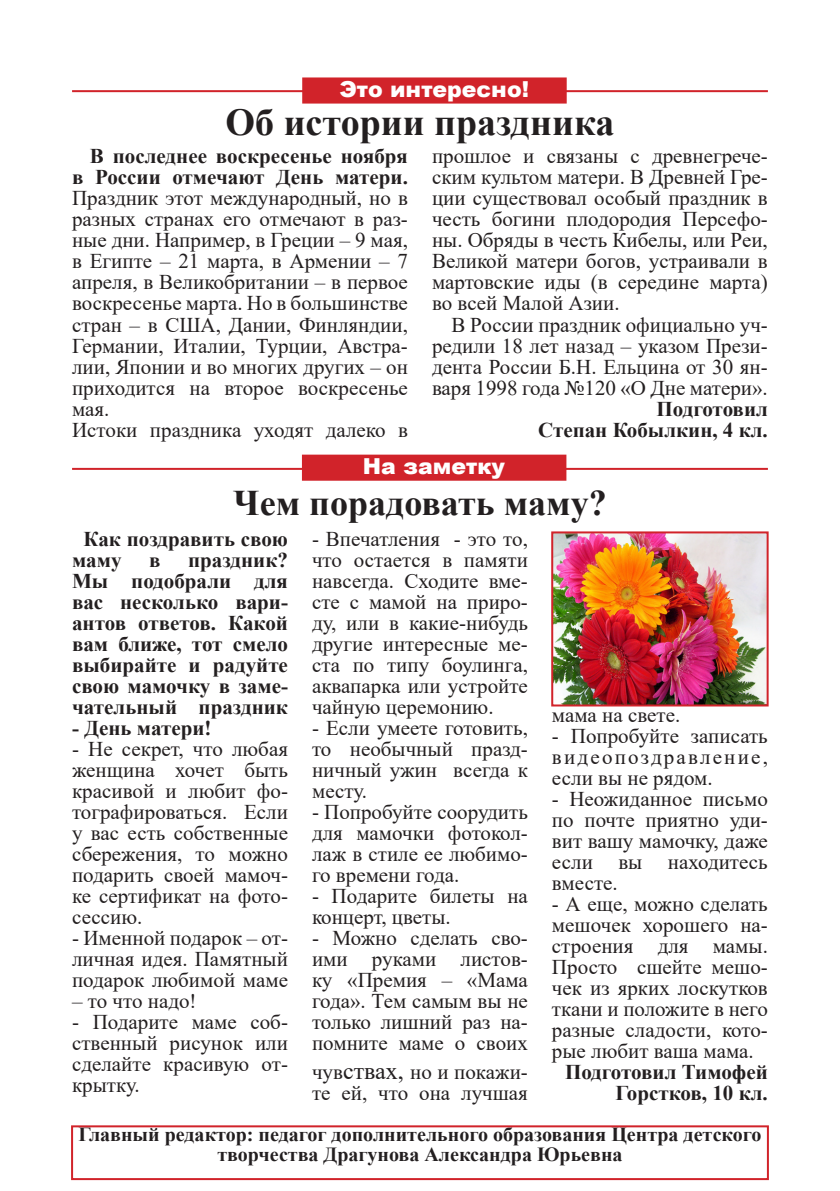
<style>
.page{position:relative;width:840px;height:1191px;background:#fff}
.page>*{position:absolute;margin:0;border:0;box-sizing:border-box;transform-origin:0 0}
.t1{font:700 38px "Times New Roman";color:#231f20}
.t2{font:700 36px "Times New Roman";color:#231f20}
.t3{font:900 22px "Arial";color:#fff}
.t4{font:21px/21px "Times New Roman";color:#231f20;text-align:justify}
.t5{font:700 21px/21px "Times New Roman";color:#231f20}
.t6{font:700 20px "Times New Roman";color:#231f20}
.s1{font-weight:700}
.s2{font-size:24px}
</style>
<div class="page">
<div style="left:71px;top:1125px;width:697px;height:55px;border:2px solid #d1232a"></div>
<hr style="left:72px;top:90px;width:695px;height:2px;background:#d1232a">
<div style="left:302px;top:77px;width:264px;height:27px;background:#d1232a;border:2px solid #d1232a"></div>
<hr style="left:72px;top:468px;width:695px;height:2px;background:#d1232a">
<div style="left:302px;top:454px;width:264px;height:27px;background:#d1232a;border:2px solid #d1232a"></div>
<img style="left:554px;top:534px;width:211px;height:169px">
<div style="left:551px;top:531px;width:217px;height:175px;border:2px solid #d1232a"></div>
<p class="t3" style="left:339px;top:73px;width:191px">Это интересно!</p>
<p class="t1" style="left:225px;top:95px;width:390px">Об истории праздника</p>
<p class="t4" style="left:72px;top:145px;width:337px;text-indent:18px"><span class="s1">В последнее воскресенье ноября в России отмечают День матери.<br></span>Праздник этот международный, но в разных странах его отмечают в раз&shy;ные дни. Например, в Греции – 9 мая, в Египте – 21 марта, в Армении – 7 апреля, в Великобритании – в первое воскресенье марта. Но в большинстве стран – в США, Дании, Финляндии, Германии, Италии, Турции, Австра&shy;лии, Японии и во многих других – он приходится на второе воскресенье мая.</p>
<p class="t4" style="left:72px;top:418px;width:337px">Истоки праздника уходят далеко в</p>
<p class="t4" style="left:432px;top:145px;width:337px">прошлое и связаны с древнегрече&shy;ским культом матери. В Древней Гре&shy;ции существовал особый праздник в честь богини плодородия Персефо&shy;ны. Обряды в честь Кибелы, или Реи, Великой матери богов, устраивали в мартовские иды (в середине марта) во всей Малой Азии.</p>
<p class="t4" style="left:432px;top:313px;width:337px;text-indent:19px">В России праздник официально уч&shy;редили 18 лет назад – указом Прези&shy;дента России Б.Н. Ельцина от 30 ян&shy;варя 1998 года №120 «О Дне матери».</p>
<p class="t5" style="left:656px;top:397px;width:113px">Подготовил</p>
<p class="t5" style="left:538px;top:418px;width:231px">Степан Кобылкин, 4 кл.</p>
<p class="t3" style="left:362px;top:450px;width:143px">На заметку</p>
<p class="t2" style="left:233px;top:477px;width:375px">Чем порадовать маму?</p>
<p class="t5" style="left:72px;top:527px;width:217px;text-indent:11px">Как поздравить свою маму</p>
<p class="t5" style="left:72px;top:548px;width:217px;text-align:justify;text-indent:116px">праздник?<br>Мы подобрали для вас несколько вари&shy;антов ответов. Какой вам ближе, тот смело выбирайте и радуйте свою мамочку в заме&shy;чательный праздник</p>
<p class="t5" style="left:72px;top:716px;width:141px">- День матери!</p>
<p class="t4" style="left:72px;top:737px;width:217px">- Не секрет, что любая женщина хочет быть красивой и любит фо&shy;тографироваться. Если у вас есть собственные сбережения, то можно подарить своей мамоч&shy;ке сертификат на фото&shy;сессию.</p>
<p class="t4" style="left:72px;top:926px;width:217px">- Именной подарок – от&shy;личная идея. Памятный подарок любимой маме</p>
<p class="t4" style="left:72px;top:989px;width:126px">– то что надо!</p>
<p class="t4" style="left:72px;top:1010px;width:217px">- Подарите маме соб&shy;ственный рисунок или сделайте красивую от&shy;крытку.</p>
<p class="t5" style="left:149px;top:548px;width:13px">в</p>
<p class="t4" style="left:312px;top:527px;width:217px">- Впечатления - это то, что остается в памяти навсегда. Сходите вме&shy;сте с мамой на приро&shy;ду, или в какие-нибудь другие интересные ме&shy;ста по типу боулинга, аквапарка или устройте чайную церемонию.</p>
<p class="t4" style="left:312px;top:716px;width:217px">- Если умеете готовить, то необычный празд&shy;ничный ужин всегда к месту.</p>
<p class="t4" style="left:312px;top:800px;width:217px">- Попробуйте соорудить для мамочки фотокол&shy;лаж в стиле ее любимо&shy;го времени года.</p>
<p class="t4" style="left:312px;top:884px;width:217px">- Подарите билеты на концерт, цветы.</p>
<p class="t4" style="left:312px;top:926px;width:217px">- Можно сделать сво&shy;ими руками листов&shy;ку «Премия – «Мама года». Тем самым вы не только лишний раз на&shy;помните маме о своих</p>
<p class="t4" style="left:312px;top:1060px;width:217px">чув<span class="s2">ствах,</span> но и покажи&shy;те ей, что она лучшая</p>
<p class="t4" style="left:551px;top:703px;width:130px">мама на свете.</p>
<p class="t4" style="left:551px;top:724px;width:217px">- Попробуйте записать видеопоздравление, если вы не рядом.</p>
<p class="t4" style="left:551px;top:787px;width:217px">- Неожиданное письмо по почте приятно уди&shy;вит вашу мамочку, даже если вы находитесь вместе.</p>
<p class="t4" style="left:551px;top:892px;width:217px">- А еще, можно сделать мешочек хорошего на&shy;строения для мамы.<br>Просто сшейте мешо&shy;чек из ярких лоскутков ткани и положите в него разные сладости, кото&shy;рые любит ваша мама.</p>
<p class="t5" style="left:564px;top:1060px;width:204px;text-align:right">Подготовил Тимофей<br>Горстков, 10 кл.</p>
<p class="t6" style="left:78px;top:1119px;width:684px">Главный редактор: педагог дополнительного образования Центра детского</p>
<p class="t6" style="left:217px;top:1139px;width:406px">творчества Драгунова Александра Юрьевна</p>
</div>
